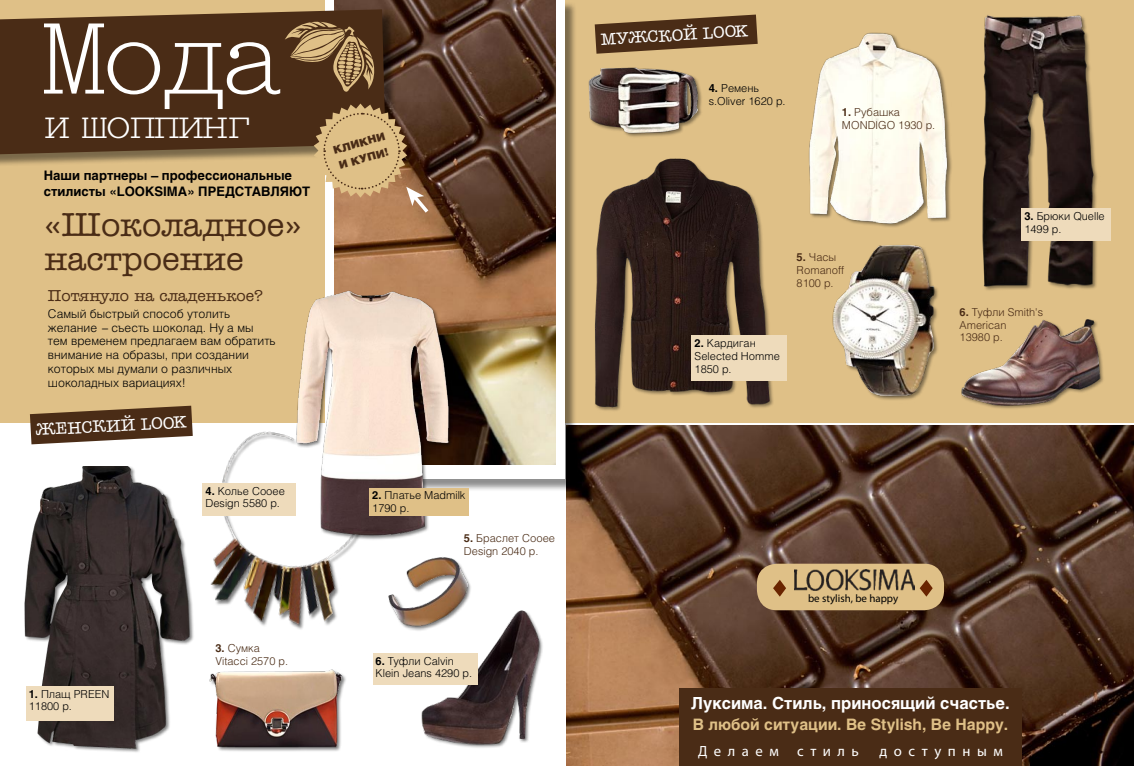
<style>
.page{position:relative;width:1134px;height:766px;background:#fff}
.page>*{position:absolute;margin:0;border:0;box-sizing:border-box;transform-origin:0 0}
.t1{font:95.4px "Jatran";color:#fff;scale:1.1 1}
.t2{font:38.5px "Jatran";letter-spacing:-.03em;color:#fff;scale:1.1 1}
.t3{font:32.4px/34.1px "Secretary";color:#4a2c16}
.t4{font:700 16.5px "Helios";color:#fff}
.t5{font:16.2px "Secretary";color:#fff}
.t6{font:16px "Secretary";color:#fff}
.t7{font:700 15.6px "Helios";color:#dfc087}
.t8{font:15.5px "Secretary";color:#4a2c16}
.t9{font:14.8px "Myriad Pro";letter-spacing:.44em;color:#fff}
.t10{font:700 13px/16.5px "Helios";color:#000}
.t11{font:300 12px/13.7px "Helios";color:#000}
.t12{font:300 11px/12.7px "Helios";color:#000}
.t13{font:300 11px/12.7px "Helios";color:#4a2c16}
.t14{font:10.9px "Myriad Pro";color:#000}
.t15{font:900 10.7px/16px "Helios";color:#4a2c16}
.s1{font-weight:700}
</style>
<div class="page">
<div style="left:0;top:0;width:1134px;height:422px;background:#dfc087"></div>
<img style="left:567px;top:439px;width:567px;height:326px">
<div style="left:327px;top:2px;width:255px;height:493px;background:#000;opacity:.44"></div>
<div style="left:325px;top:0;width:240px;height:478px;background:#fff"></div>
<img style="left:335px;top:0;width:220px;height:465px">
<div style="left:210px;top:431px;width:336px;height:334px;background:#000;opacity:.5"></div>
<img style="left:193px;top:422px;width:194px;height:247px">
<div style="left:0;top:11px;width:402px;height:160px;background:#000;opacity:.45"></div>
<svg style="left:0;top:9px;width:386px;height:145px;background:#51341c"></svg>
<div style="left:679px;top:688px;width:343px;height:77px;background:#4a2c16"></div>
<svg style="left:285px;top:22px;width:90px;height:70px;background:#7e603d"></svg>
<div style="left:24px;top:465px;width:238px;height:300px;background:#000;opacity:.5"></div>
<img style="left:24px;top:466px;width:194px;height:299px">
<img style="left:809px;top:32px;width:143px;height:179px">
<div style="left:594px;top:158px;width:220px;height:320px;background:#000;opacity:.41"></div>
<img style="left:576px;top:129px;width:211px;height:310px">
<img style="left:982px;top:15px;width:129px;height:275px">
<div style="left:588px;top:67px;width:205px;height:111px;background:#000;opacity:.41"></div>
<img style="left:579px;top:56px;width:195px;height:102px">
<div style="left:832px;top:244px;width:166px;height:267px;background:#000;opacity:.41"></div>
<img style="left:812px;top:211px;width:156px;height:257px">
<div style="left:961px;top:318px;width:173px;height:147px;background:#000;opacity:.41"></div>
<img style="left:952px;top:302px;width:170px;height:137px">
<div style="left:295px;top:290px;width:235px;height:325px;background:#000;opacity:.5"></div>
<img style="left:256px;top:246px;width:226px;height:316px">
<div style="left:209px;top:669px;width:183px;height:96px;background:#fff"></div>
<img style="left:194px;top:650px;width:172px;height:115px">
<div style="left:421px;top:610px;width:192px;height:155px;background:#000;opacity:.5"></div>
<img style="left:393px;top:600px;width:182px;height:165px">
<div style="left:387px;top:556px;width:123px;height:121px;background:#000;opacity:.5"></div>
<img style="left:375px;top:540px;width:113px;height:111px">
<div style="left:757px;top:563px;width:187px;height:47px;background:#dfc087;border-radius:20px"></div>
<img style="left:795px;top:569px;width:119px;height:22px">
<svg style="left:773px;top:580px;width:13px;height:16px"></svg>
<svg style="left:920px;top:580px;width:13px;height:16px"></svg>
<svg style="left:314px;top:103px;width:114px;height:109px;background:#b39167"></svg>
<div style="left:692px;top:335px;width:95px;height:46px;background:#eedbbb"></div>
<div style="left:1021px;top:208px;width:90px;height:32px;background:#eedbbb"></div>
<svg style="left:595px;top:15px;width:163px;height:39px"></svg>
<svg style="left:30px;top:405px;width:163px;height:39px"></svg>
<div style="left:26px;top:686px;width:88px;height:34px;background:#eedbbb"></div>
<div style="left:369px;top:488px;width:100px;height:27px;background:#dfc087"></div>
<div style="left:203px;top:483px;width:93px;height:32px;background:#eedbbb"></div>
<div style="left:373px;top:653px;width:105px;height:31px;background:#eedbbb"></div>
<h1 class="t1" style="left:43px;top:3px;width:222px">Мода</h1>
<h2 class="t2" style="left:44px;top:102px;width:190px">и шоппинг</h2>
<p class="t10" style="left:44px;top:167px;width:268px">НАШИ ПАРТНЕРЫ – ПРОФЕССИОНАЛЬНЫЕ<br>СТИЛИСТЫ «LOOKSI MA» ПРЕДСТАВЛЯЮТ</p>
<h3 class="t3" style="left:44px;top:207px;width:258px">«Шоколадное» настроение</h3>
<h3 class="t8" style="left:48px;top:286px;width:217px">Потянуло на сладенькое?</h3>
<p class="t11" style="left:48px;top:306px;width:229px">Самый быстрый способ утолить желание – съесть шоколад. Ну а мы тем временем предлагаем вам обратить внимание на образы, при создании которых мы думали о различных шоколадных вариациях!</p>
<h3 class="t5" style="left:35px;top:420px;width:152px;rotate:-3deg">Ж ЕНСКИЙ look</h3>
<p class="t12" style="left:206px;top:484px;width:81px"><span class="s1">4.</span> Колье Cooee<br>Design 5580 р.</p>
<p class="t15" style="left:331px;top:142px;width:54px;rotate:-16deg">кликни и купи!</p>
<p class="t12" style="left:372px;top:489px;width:95px"><span class="s1">2.</span> Платье Madmilk<br>1790 p.</p>
<p class="t13" style="left:464px;top:531px;width:93px"><span class="s1">5.</span> Браслет Cooee<br>Design 2040 p.</p>
<p class="t12" style="left:29px;top:687px;width:82px"><span class="s1">1.</span> Плащ PREEN<br>11800 р.</p>
<p class="t13" style="left:215px;top:641px;width:74px"><span class="s1">3.</span> Сумка<br>Vitacci 2570 p.</p>
<p class="t12" style="left:376px;top:654px;width:98px"><span class="s1">6.</span> Туфли Calvin<br>Klein Jeans 4290 р.</p>
<h3 class="t6" style="left:600px;top:29px;width:149px;rotate:-3deg">мужск ой look</h3>
<p class="t12" style="left:709px;top:82px;width:78px"><span class="s1">4.</span> Ремень s.Oliver 1620 p.</p>
<p class="t13" style="left:842px;top:106px;width:95px"><span class="s1">1.</span> Рубашка<br>MONDIGO 1930 p.</p>
<p class="t13" style="left:797px;top:251px;width:49px"><span class="s1">5.</span> Часы<br>Romanoff<br>8100 p.</p>
<p class="t12" style="left:694px;top:336px;width:87px"><span class="s1">2.</span> Кардиган<br>Selected Homme<br>1850 p.</p>
<p class="t12" style="left:1024px;top:209px;width:82px"><span class="s1">3.</span> Брюки Quelle<br>1499 p.</p>
<p class="t13" style="left:960px;top:305px;width:85px"><span class="s1">6.</span> Туфли Smith's<br>American<br>13980 p.</p>
<p class="t14" style="left:808px;top:591px;width:92px">be stylish, be happy</p>
<h3 class="t4" style="left:691px;top:693px;width:320px">ЛУКСИМА. СТИЛЬ, ПРИНОСЯЩИЙ СЧАСТЬЕ.</h3>
<h3 class="t7" style="left:693px;top:715px;width:317px">В ЛЮБОЙ СИТУАЦИИ. BE STYLISH, BE HAPPY.</h3>
<h3 class="t9" style="left:698px;top:741px;width:162px">Делаем стиль</h3>
<h3 class="t9" style="left:879px;top:741px;width:125px">доступным</h3>
</div>
